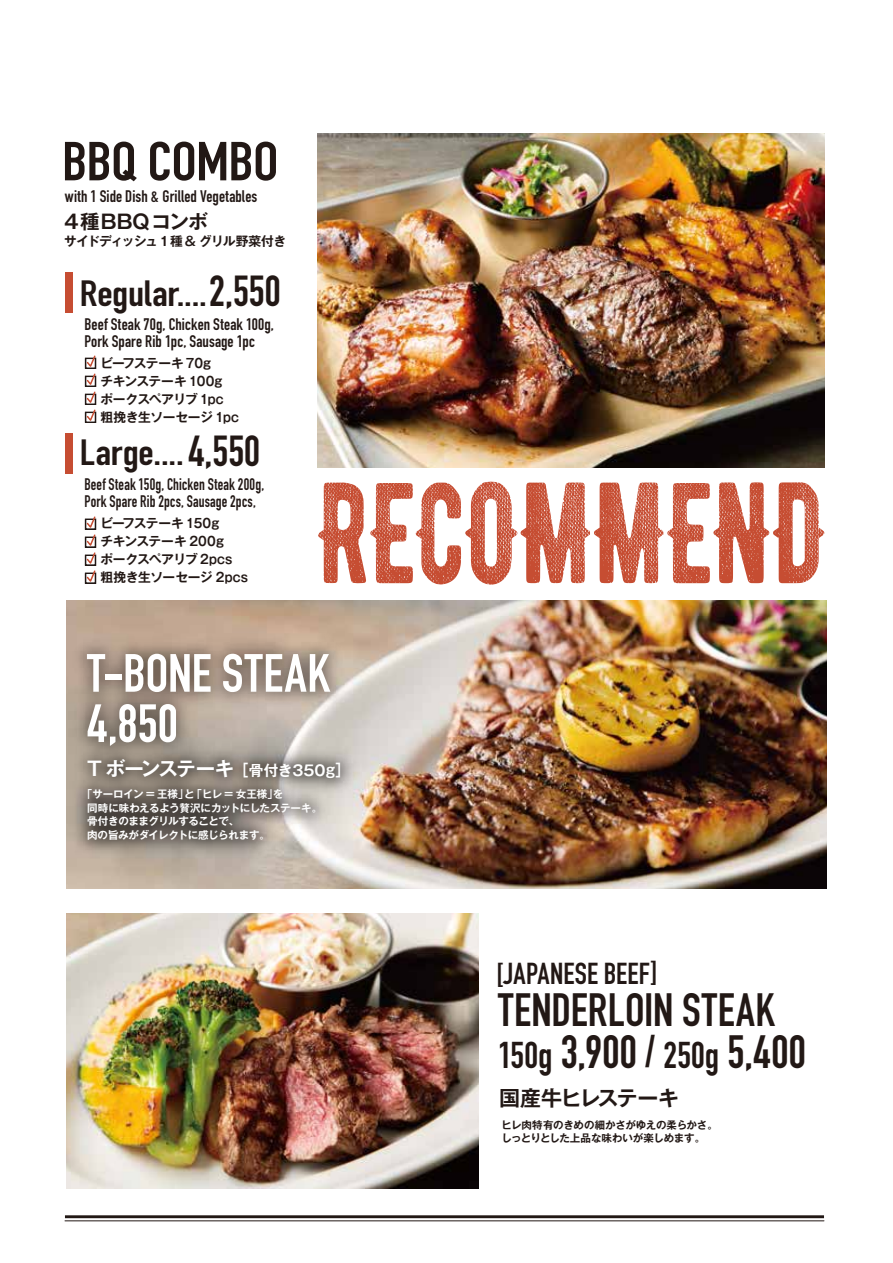
<style>
.page{position:relative;width:893px;height:1263px;background:#fff}
.page>*{position:absolute;margin:0;border:0;box-sizing:border-box;transform-origin:0 0}
.t1{font:143.7px "BERNIERDISTRESSED";letter-spacing:-.005em;color:#c64d32;scale:.82 1}
.t2{font:700 54px "DIN Condensed";letter-spacing:-.01em;color:#221815;scale:1.1 1}
.t3{font:700 52.95px/50.2px "DIN Condensed";color:#fff}
.t4{font:700 46.05px/42px "DIN Condensed";letter-spacing:.005em;color:#221815}
.t5{font:700 36px "DIN Condensed";letter-spacing:-.005em;color:#221815;scale:1.15 1}
.t6{font:700 29.85px "DIN Condensed";letter-spacing:.005em;color:#221815}
.t7{font:700 21px "Gothic MB101 Pr 6 N De";letter-spacing:-.04em;color:#221815}
.t8{font:700 19.5px "Gothic MB101 Pr 6 N De";letter-spacing:-.06em;color:#fff}
.t9{font:700 19.5px "Gothic MB101 Pr 6 N De";color:#221815}
.t10{font:700 16.5px/17.1px "DIN Condensed";letter-spacing:.005em;color:#221815}
.t11{font:700 16.5px/17.1px "DIN Condensed";letter-spacing:.005em;color:#221815;scale:.91 1}
.t12{font:700 12.75px "Gothic MB101 Pr 6 N De";letter-spacing:-.025em;color:#221815}
.t13{font:700 12.75px "Gothic MB101 Pr 6 N De";letter-spacing:-.05em;color:#221815}
.t14{font:700 12.75px "Gothic MB101 Pr 6 N De";letter-spacing:-.055em;color:#221815}
.t15{font:700 12.75px "Gothic MB101 Pr 6 N De";color:#221815}
.t16{font:700 10.5px/13.5px "Gothic MB101 Pr 6 N De";letter-spacing:-.03em;color:#fff}
.t17{font:700 10.5px/13.5px "Gothic MB101 Pr 6 N De";letter-spacing:-.02em;color:#221815}
.s1{font-size:42.75px}
.s2{font-size:12px}
.s3{font-size:15.6px}
.s4{font-size:14.7px}
.s5{font-size:36.75px}
.s6{font-size:44.85px}
</style>
<div class="page">
<img style="left:399px;top:600px;width:428px;height:289px">
<img style="left:66px;top:913px;width:412px;height:276px">
<img style="left:318px;top:133px;width:506px;height:335px">
<hr style="left:65px;top:1220px;width:759px;height:1px;background:#221815">
<hr style="left:65px;top:1215px;width:759px;height:3px;background:#221815">
<div style="left:65px;top:273px;width:7px;height:40px;background:#c64d32"></div>
<svg style="left:85px;top:355px;width:12px;height:68px"></svg>
<div style="left:65px;top:433px;width:7px;height:40px;background:#c64d32"></div>
<svg style="left:85px;top:516px;width:12px;height:68px"></svg>
<img style="left:66px;top:600px;width:333px;height:289px">
<h2 class="t2" style="left:62px;top:125px;width:198px">BBQ COMBO</h2>
<p class="t9" style="left:64px;top:205px;width:146px">4種BBQコンボ</p>
<p class="t10" style="left:65px;top:188px;width:194px">with 1 Side Dish &amp; Grilled Vegetables</p>
<p class="t13" style="left:64px;top:230px;width:224px">サイドディッシュ1種 &amp; グリル野菜付き</p>
<h3 class="t5" style="left:80px;top:269px;width:176px">Regular....<span class="s1">2,550</span></h3>
<p class="t10" style="left:84px;top:316px;width:191px">Beef Steak 70g, Chicken Steak 100g,<br>Pork Spare Rib 1pc, Sausage 1pc</p>
<p class="t12" style="left:85px;top:353px;width:128px"><span class="s2">□</span> ビーフステーキ 70g</p>
<p class="t12" style="left:85px;top:371px;width:139px"><span class="s2">□</span> チキンステーキ 100g</p>
<p class="t13" style="left:85px;top:389px;width:141px"><span class="s2">□</span> ポークスペアリブ 1pc</p>
<p class="t12" style="left:85px;top:407px;width:156px"><span class="s2">□</span> 粗挽き生ソーセージ 1pc</p>
<h3 class="t5" style="left:80px;top:428px;width:158px">Large....<span class="s1">4,550</span></h3>
<p class="t11" style="left:84px;top:475px;width:199px">Beef Steak 150g, Chicken Steak 200g,<br>Pork Spare Rib 2pcs, Sausage 2pcs,</p>
<p class="t14" style="left:85px;top:513px;width:136px"><span class="s2">□</span> ビーフステーキ 150g</p>
<p class="t15" style="left:85px;top:531px;width:141px"><span class="s2">□</span> チキンステーキ 200g</p>
<p class="t12" style="left:85px;top:549px;width:149px"><span class="s2">□</span> ポークスペアリブ 2pcs</p>
<p class="t12" style="left:85px;top:567px;width:165px"><span class="s2">□</span> 粗挽き生ソーセージ 2pcs</p>
<h1 class="t1" style="left:318px;top:415px;width:625px">RECOMMEND</h1>
<h3 class="t3" style="left:87px;top:648px;width:245px">T-BONE STEAK<br>4,850</h3>
<p class="t8" style="left:87px;top:752px;width:265px">T ボーンステーキ <span class="s3">［</span><span class="s4">骨付き350</span><span class="s3">g］</span></p>
<p class="t16" style="left:87px;top:787px;width:237px;text-indent:-5px">「サーロイン = 王様」と「ヒレ = 女王様」を<br>同時に味わえるよう贅沢にカットにしたステーキ。骨付きのままグリルすることで、<br>肉の旨みがダイレクトに感じられます。</p>
<h3 class="t6" style="left:496px;top:953px;width:162px">[JAPANESE BEEF]</h3>
<h3 class="t4" style="left:498px;top:988px;width:309px">TENDERLOIN STEAK<br><span class="s5">150g</span> 3,900 <span class="s6">/</span> <span class="s5">250g</span> 5,400</h3>
<p class="t7" style="left:499px;top:1081px;width:181px">国産牛ヒレステーキ</p>
<p class="t17" style="left:501px;top:1118px;width:218px">ヒレ肉特有のきめの細かさがゆえの柔らかさ。しっとりとした上品な味わいが楽しめます。</p>
</div>
